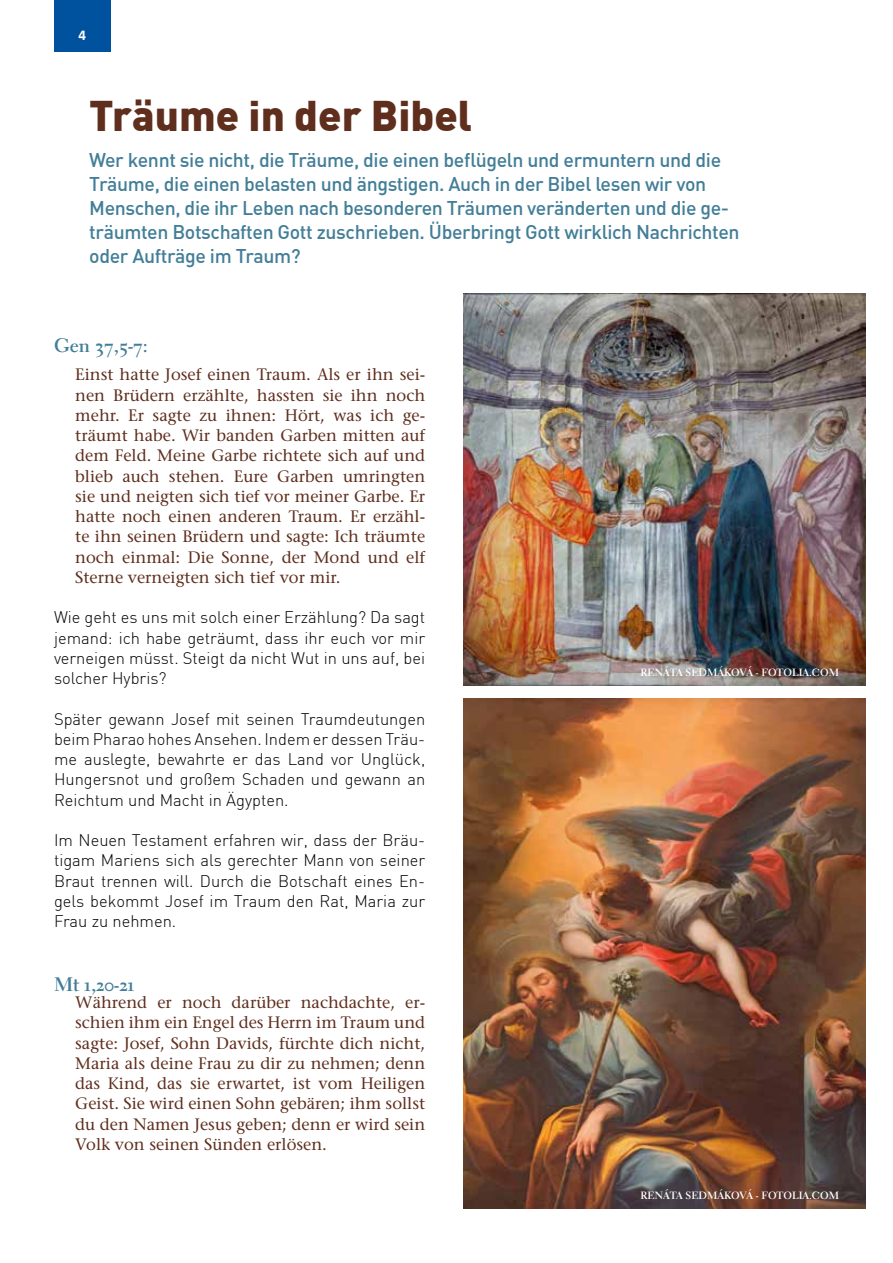
<style>
.page{position:relative;width:893px;height:1263px;background:#fff}
.page>*{position:absolute;margin:0;border:0;box-sizing:border-box;transform-origin:0 0}
.t1{font:900 42px "DIN";color:#5f2e1d}
.t2{font:500 19.5px/24px "DIN";letter-spacing:-.02em;color:#427e97}
.t3{font:19.5px "Electra LH Bold Os F";color:#427e97}
.t4{font:16.5px/20.2px "Stone Serif";color:#5f2e1d;text-align:justify}
.t5{font:300 16.5px/20.2px "DIN";color:#000;text-align:justify}
.t6{font:700 15px "Calibri";color:#fff}
.t7{font:10.5px "Electra LH Bold Os F";color:#fff}
</style>
<div class="page">
<img style="left:463px;top:293px;width:402px;height:392px">
<img style="left:463px;top:699px;width:402px;height:510px">
<div style="left:54px;top:0;width:56px;height:52px;background:#00519e"></div>
<p class="t6" style="left:78px;top:26px;width:9px">4</p>
<h1 class="t1" style="left:89px;top:87px;width:384px">Träume in der Bibel</h1>
<p class="t2" style="left:89px;top:148px;width:652px">Wer kennt sie nicht, die Träume, die einen beflügeln und ermuntern und die Träume, die einen belasten und ängstigen. Auch in der Bibel lesen wir von Menschen, die ihr Leben nach besonderen Träumen veränderten und die ge&shy;träumten Botschaften Gott zuschrieben. Überbringt Gott wirklich Nachrichten oder Aufträge im Traum?</p>
<p class="t3" style="left:54px;top:333px;width:95px">Gen 37,5-7:</p>
<p class="t4" style="left:75px;top:364px;width:351px">Einst hatte Josef einen Traum. Als er ihn sei&shy;nen Brüdern erzählte, hassten sie ihn noch mehr. Er sagte zu ihnen: Hört, was ich ge&shy;träumt habe. Wir banden Garben mitten auf dem Feld. Meine Garbe richtete sich auf und blieb auch stehen. Eure Garben umringten sie und neigten sich tief vor meiner Garbe. Er hatte noch einen anderen Traum. Er erzähl&shy;te ihn seinen Brüdern und sagte: Ich träumte noch einmal: Die Sonne, der Mond und elf Sterne verneigten sich tief vor mir.</p>
<p class="t5" style="left:54px;top:607px;width:373px">Wie geht es uns mit solch einer Erzählung? Da sagt jemand: ich habe geträumt, dass ihr euch vor mir verneigen müsst. Steigt da nicht Wut in uns auf, bei solcher Hybris?</p>
<p class="t5" style="left:54px;top:708px;width:373px">Später gewann Josef mit seinen Traumdeutungen beim Pharao hohes Ansehen. Indem er dessen Träu&shy;me auslegte, bewahrte er das Land vor Unglück, Hungersnot und großem Schaden und gewann an Reichtum und Macht in Ägypten.</p>
<p class="t5" style="left:54px;top:830px;width:373px">Im Neuen Testament erfahren wir, dass der Bräu&shy;tigam Mariens sich als gerechter Mann von seiner Braut trennen will. Durch die Botschaft eines En&shy;gels bekommt Josef im Traum den Rat, Maria zur Frau zu nehmen.</p>
<p class="t3" style="left:54px;top:972px;width:82px">Mt 1,20-21</p>
<p class="t4" style="left:75px;top:992px;width:351px">Während er noch darüber nachdachte, er&shy;schien ihm ein Engel des Herrn im Traum und sagte: Josef, Sohn Davids, fürchte dich nicht, Maria als deine Frau zu dir zu nehmen; denn das Kind, das sie erwartet, ist vom Heiligen Geist. Sie wird einen Sohn gebären; ihm sollst du den Namen Jesus geben; denn er wird sein Volk von seinen Sünden erlösen.</p>
<p class="t7" style="left:641px;top:666px;width:200px">RENÁTA SEDMÁKOVÁ - FOTOLIA.COM</p>
<p class="t7" style="left:641px;top:1189px;width:200px">RENÁTA SEDMÁKOVÁ - FOTOLIA.COM</p>
</div>
